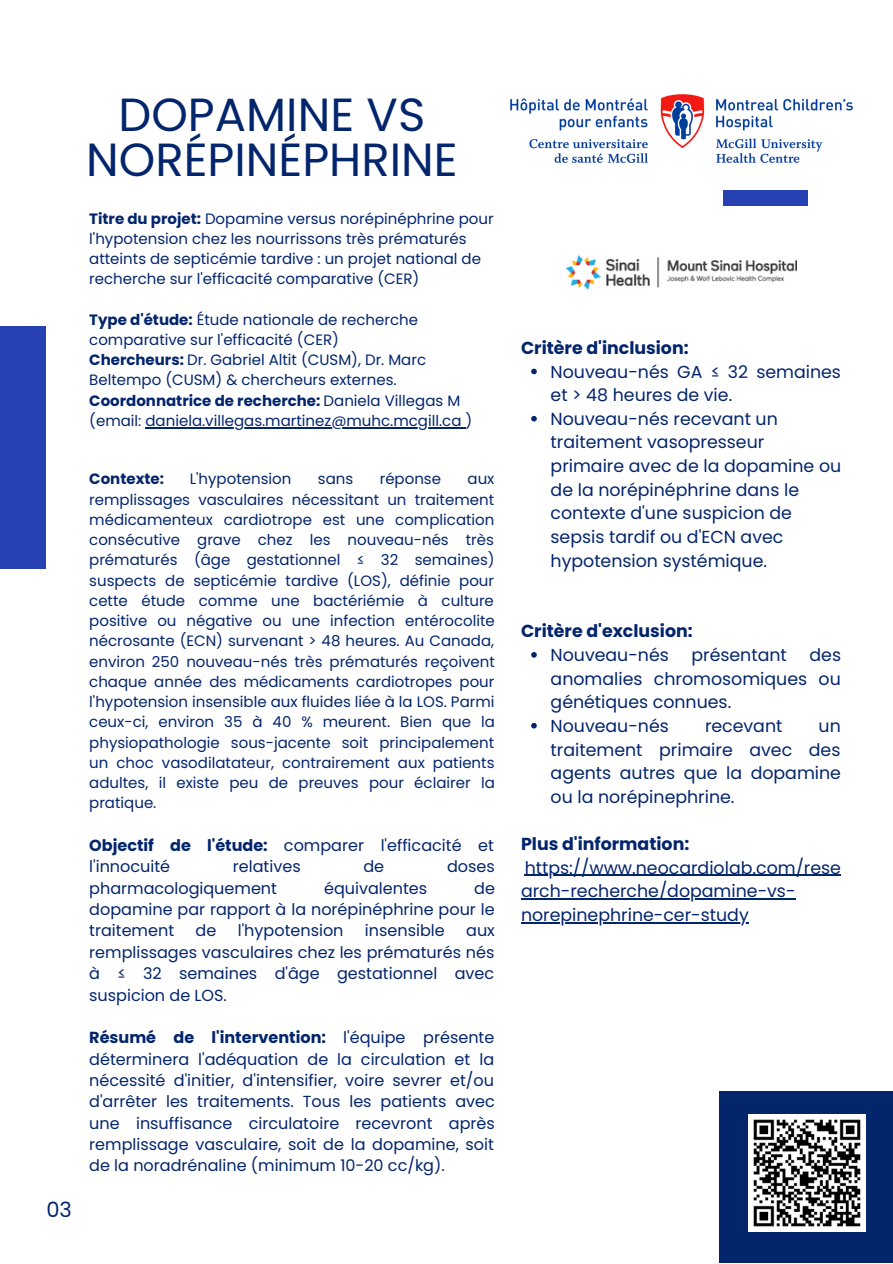
<style>
.page{position:relative;width:893px;height:1264px;background:#fff}
.page>*{position:absolute;margin:0;border:0;box-sizing:border-box;transform-origin:0 0}
.t1{font:46.5px/45px "Poppins";color:#03256c;text-align:center}
.t2{font:21px "Poppins";color:#03256c}
.t3{font:17.4px/23.5px "Poppins";color:#03256c}
.t4{font:700 17.4px "Poppins";color:#03256c}
.t5{font:16.05px/21.3px "Poppins";color:#03256c;text-align:justify}
.t6{font:15px/20.2px "Poppins";color:#03256c}
.t7{font:700 15px "Poppins";color:#03256c}
.s1{font-weight:700}
.s2{font-weight:400}
</style>
<div class="page">
<div style="left:0;top:326px;width:46px;height:243px;background:#2541b2"></div>
<div style="left:718px;top:1091px;width:174px;height:171px;background:#03256c"></div>
<div style="left:722px;top:190px;width:85px;height:16px;background:#2541b2"></div>
<img style="left:510px;top:94px;width:343px;height:69px">
<img style="left:748px;top:1114px;width:117px;height:117px">
<img style="left:566px;top:255px;width:230px;height:35px">
<hr style="left:145px;top:427px;width:306px;height:1px;background:#03256c">
<svg style="left:451px;top:427px;width:14px;height:1px"></svg>
<svg style="left:531px;top:368px;width:5px;height:6px"></svg>
<svg style="left:531px;top:416px;width:5px;height:5px"></svg>
<svg style="left:531px;top:652px;width:5px;height:5px"></svg>
<svg style="left:531px;top:723px;width:5px;height:5px"></svg>
<hr style="left:524px;top:874px;width:316px;height:1px;background:#03256c">
<hr style="left:521px;top:898px;width:274px;height:1px;background:#03256c">
<hr style="left:521px;top:921px;width:227px;height:2px;background:#03256c">
<p class="t2" style="left:46px;top:1194px;width:27px">03</p>
<p class="t1" style="left:86px;top:93px;width:373px">DOPAMINE VS<br>NORÉPINÉPHRINE</p>
<p class="t6" style="left:89px;top:208px;width:406px"><span class="s1">Titre du projet:</span> Dopamine versus norépinéphrine pour l'hypotension chez les nourrissons très prématurés atteints de septicémie tardive : un projet national de recherche sur l'efficacité comparative (CER)</p>
<p class="t6" style="left:89px;top:309px;width:330px"><span class="s1">Type d'étude:</span> Étude nationale de recherche comparative sur l'efficacité (CER)</p>
<p class="t6" style="left:89px;top:350px;width:338px"><span class="s1">Chercheurs:</span> Dr. Gabriel Altit (CUSM), Dr. Marc<br>Beltempo (CUSM) &amp; chercheurs externes.</p>
<p class="t7" style="left:89px;top:390px;width:372px">Coordonnatrice de recherche: <span class="s2">Daniela Villegas M</span></p>
<p class="t6" style="left:89px;top:410px;width:384px">(email: daniela.villegas.martinez@muhc.mcgill.ca )</p>
<p class="t7" style="left:89px;top:468px;width:76px">Contexte:</p>
<p class="t6" style="left:190px;top:469px;width:103px">L'hypotension</p>
<p class="t6" style="left:318px;top:469px;width:37px">sans</p>
<p class="t6" style="left:380px;top:469px;width:63px">réponse</p>
<p class="t6" style="left:89px;top:469px;width:407px;text-align:justify;text-indent:378px">aux remplissages vasculaires nécessitant un traitement médicamenteux cardiotrope est une complication consécutive grave chez les nouveau-nés très prématurés (âge gestationnel ≤ 32 semaines) suspects de septicémie tardive (LOS), définie pour cette étude comme une bactériémie à culture positive ou négative ou une infection entérocolite nécrosante (ECN) survenant &gt; 48 heures. Au Canada, environ 250 nouveau-nés très prématurés reçoivent chaque année des médicaments cardiotropes pour l'hypotension insensible aux fluides liée à la LOS. Parmi ceux-ci, environ 35 à 40 % meurent. Bien que la physiopathologie sous-jacente soit principalement un choc vasodilatateur, contrairement aux patients adultes, il existe peu de preuves pour éclairer la pratique.</p>
<p class="t5" style="left:89px;top:834px;width:406px"><span class="s1">Objectif de l'étude:</span> comparer l'efficacité et l'innocuité</p>
<p class="t5" style="left:233px;top:856px;width:69px">relatives</p>
<p class="t5" style="left:363px;top:856px;width:22px">de</p>
<p class="t5" style="left:447px;top:856px;width:49px">doses</p>
<p class="t5" style="left:89px;top:877px;width:189px">pharmacologiquement</p>
<p class="t5" style="left:324px;top:877px;width:105px">équivalentes</p>
<p class="t5" style="left:89px;top:877px;width:407px;text-indent:385px">de dopamine par rapport à la norépinéphrine pour le traitement</p>
<p class="t5" style="left:195px;top:920px;width:22px">de</p>
<p class="t5" style="left:238px;top:920px;width:107px">l'hypotension</p>
<p class="t5" style="left:365px;top:920px;width:81px">insensible</p>
<p class="t5" style="left:89px;top:920px;width:407px;text-indent:377px">aux remplissages vasculaires chez les prématurés nés à ≤ 32 semaines d'âge gestationnel avec suspicion de LOS.</p>
<p class="t5" style="left:89px;top:1026px;width:407px"><span class="s1">Résumé de l'intervention:</span> l'équipe présente déterminera l'adéquation de la circulation et la nécessité d'initier, d'intensifier, voire sevrer et/ou d'arrêter les traitements. Tous les patients avec une insuffisance circulatoire recevront après remplissage vasculaire, soit de la dopamine, soit de la noradrénaline (minimum 10-20 cc/kg).</p>
<p class="t4" style="left:521px;top:336px;width:169px">Critère d'inclusion:</p>
<p class="t3" style="left:550px;top:360px;width:292px">Nouveau-nés GA ≤ 32 semaines et &gt; 48 heures de vie.</p>
<p class="t3" style="left:550px;top:407px;width:292px">Nouveau-nés recevant un traitement vasopresseur primaire avec de la dopamine ou de la norépinéphrine dans le contexte d'une suspicion de sepsis tardif ou d'ECN avec hypotension systémique.</p>
<p class="t4" style="left:521px;top:619px;width:173px">Critère d'exclusion:</p>
<p class="t3" style="left:550px;top:643px;width:120px">Nouveau-nés</p>
<p class="t3" style="left:691px;top:643px;width:97px">présentant</p>
<p class="t3" style="left:550px;top:643px;width:292px;text-align:justify;text-indent:259px">des anomalies chromosomiques ou génétiques connues.</p>
<p class="t3" style="left:550px;top:714px;width:120px">Nouveau-nés</p>
<p class="t3" style="left:705px;top:714px;width:79px">recevant</p>
<p class="t3" style="left:550px;top:714px;width:292px;text-align:justify;text-indent:268px">un traitement primaire avec des agents autres que la dopamine ou la norépinephrine.</p>
<p class="t3" style="left:521px;top:832px;width:321px"><span class="s1">Plus d'information: </span>https://www.neocardiolab.com/rese arch-recherche/dopamine-vs&shy;norepinephrine-cer-study</p>
</div>
